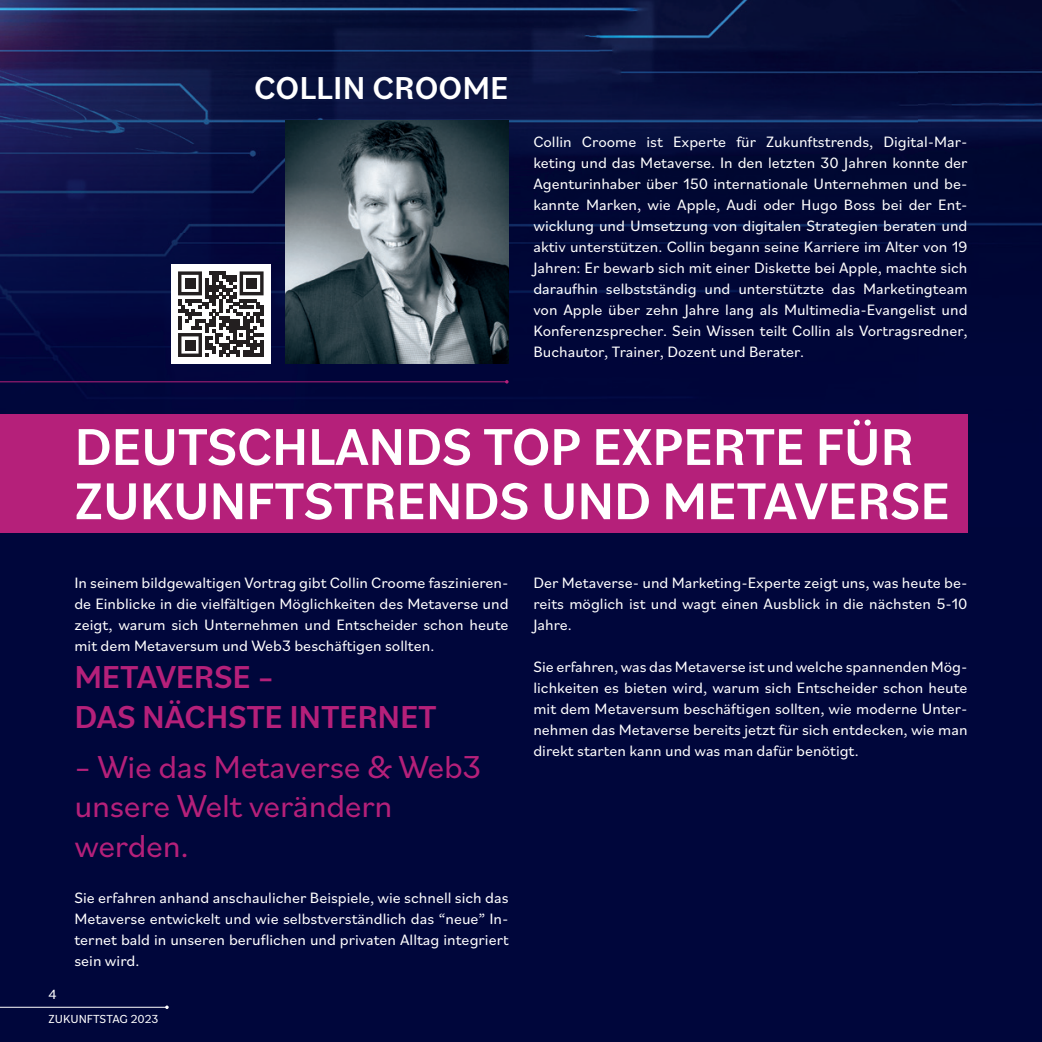
<style>
.page{position:relative;width:1042px;height:1042px;background:#00063b}
.page>*{position:absolute;margin:0;border:0;box-sizing:border-box;transform-origin:0 0}
.t1{font:500 54.25px/54.2px "Bilo";letter-spacing:-.01em;color:#fff}
.t2{font:33.25px/39.9px "Bilo";letter-spacing:-.01em;color:#b5207a}
.t3{font:500 33.25px/39.9px "Bilo";letter-spacing:-.01em;color:#b5207a}
.t4{font:500 33.25px "Bilo";color:#fff}
.t5{font:15.75px/21px "Bilo";color:#fff;text-align:justify}
.t6{font:14px "Bilo";color:#fff}
.t7{font:12.25px "Bilo";letter-spacing:-.005em;color:#fff}
</style>
<div class="page">
<img style="left:0;top:0;width:1041px;height:526px">
<div style="left:0;top:414px;width:967px;height:118px;background:#b5207a"></div>
<img style="left:285px;top:121px;width:223px;height:243px">
<div style="left:171px;top:265px;width:99px;height:99px;background:#fff"></div>
<svg style="left:178px;top:271px;width:86px;height:86px"></svg>
<div style="left:185px;top:278px;width:10px;height:10px;background:#231f20"></div>
<div style="left:246px;top:278px;width:11px;height:10px;background:#231f20"></div>
<div style="left:185px;top:340px;width:10px;height:10px;background:#231f20"></div>
<hr style="left:0;top:381px;width:507px;height:1px;background:#b5207a">
<hr style="left:0;top:1007px;width:167px;height:1px;background:#fff">
<svg style="left:165px;top:1005px;width:4px;height:4px"></svg>
<h2 class="t4" style="left:254px;top:65px;width:256px">COLLIN CROOME</h2>
<p class="t5" style="left:533px;top:131px;width:436px">Collin Croome ist Experte fü r Zukunftstrends, Digital-Mar&shy;keting und das Metaverse. In den letzten 30 Jahren konnte der Agenturinhaber ü ber 150 internationale Unternehmen und be&shy;kannte Marken, wie Apple, Audi oder Hugo Boss bei der Ent&shy;wicklung und Umsetzung von digitalen Strategien beraten und aktiv unterstü tzen. Collin begann seine Karriere im Alter von 19<br>Jahren: Er bewarb sich mit einer Diskette bei Apple, machte sich daraufhin selbstständig und unterstü tzte das Marketingteam von Apple ü ber zehn Jahre lang als Multimedia-Evangelist und Konferenzsprecher. Sein Wissen teilt Collin als Vortragsredner, Buchautor, Trainer, Dozent und Berater.</p>
<h1 class="t1" style="left:74px;top:417px;width:877px">DEUTSCHLANDS TOP EXPERTE FÜR<br>ZUKUNFTSTRENDS UND METAVERSE</h1>
<p class="t5" style="left:74px;top:572px;width:436px">In seinem bildgewaltigen Vortrag gibt Collin Croome faszinieren&shy;de Einblicke in die vielfältigen Möglichkeiten des Metaverse und zeigt, warum sich Unternehmen und Entscheider schon heute mit dem Metaversum und Web3 beschäftigen sollten.</p>
<h2 class="t3" style="left:74px;top:655px;width:364px">METAVERSE –<br>DAS NÄCHSTE INTERNET</h2>
<h2 class="t2" style="left:74px;top:745px;width:408px">– Wie das Metaverse &amp; Web3 unsere Welt verändern werden.</h2>
<p class="t5" style="left:74px;top:887px;width:436px">Sie erfahren anhand anschaulicher Beispiele, wie schnell sich das Metaverse entwickelt und wie selbstverständlich das “neue” In&shy;ternet bald in unseren beruflichen und privaten Alltag integriert sein wird.</p>
<p class="t6" style="left:49px;top:984px;width:10px">4</p>
<p class="t7" style="left:49px;top:1010px;width:111px">ZUKUNFTSTAG 2023</p>
<p class="t5" style="left:533px;top:572px;width:436px">Der Metaverse- und Marketing-Experte zeigt uns, was heute be&shy;reits möglich ist und wagt einen Ausblick in die nächsten 5-10<br>Jahre.</p>
<p class="t5" style="left:533px;top:656px;width:436px">Sie erfahren, was das Metaverse ist und welche spannenden Mög&shy;lichkeiten es bieten wird, warum sich Entscheider schon heute mit dem Metaversum beschäftigen sollten, wie moderne Unter&shy;nehmen das Metaverse bereits jetzt für sich entdecken, wie man direkt starten kann und was man dafür benötigt.</p>
</div>
